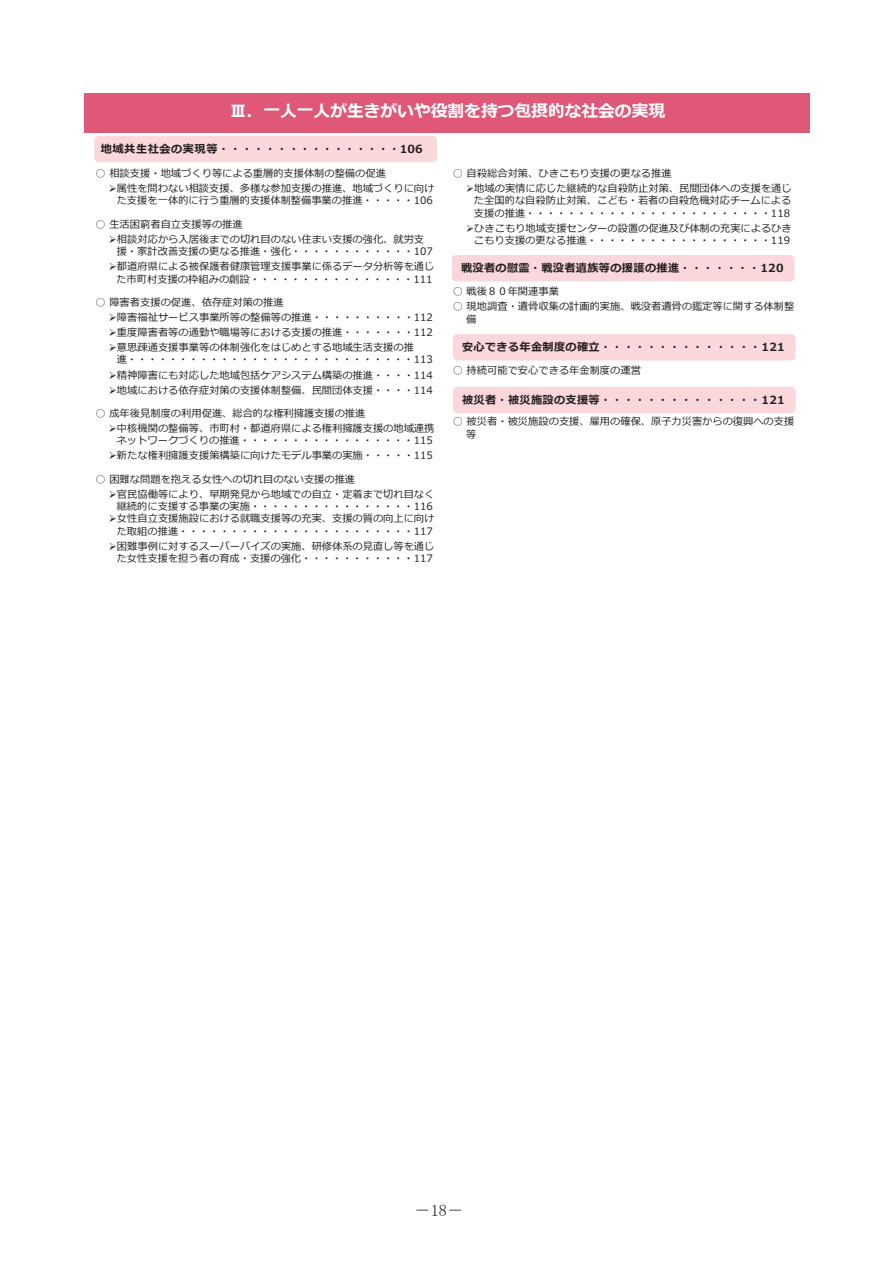
<style>
.page{position:relative;width:893px;height:1263px;background:#fff}
.page>*{position:absolute;margin:0;border:0;box-sizing:border-box;transform-origin:0 0}
.t1{font:700 16.8px "Meiryo";color:#fff}
.t2{font:16.5px "MS Mincho";color:#231f20}
.t3{font:700 11.1px "Meiryo";letter-spacing:.03em;color:#231f20}
.t4{font:700 11.1px "Meiryo";letter-spacing:.05em;color:#231f20}
.t5{font:10.2px/12.3px "Meiryo";color:#231f20;text-align:right}
</style>
<div class="page">
<div style="left:84px;top:94px;width:725px;height:39px;background:#df5877"></div>
<div style="left:94px;top:136px;width:343px;height:26px;background:#fad7da;border-radius:4px"></div>
<div style="left:452px;top:255px;width:342px;height:26px;background:#fad7da;border-radius:4px"></div>
<div style="left:453px;top:334px;width:343px;height:26px;background:#fad7da;border-radius:4px"></div>
<div style="left:453px;top:387px;width:343px;height:26px;background:#fad7da;border-radius:4px"></div>
<p class="t1" style="left:230px;top:100px;width:437px">Ⅲ．一人一人が生きがいや役割を持つ包摂的な社会の実現</p>
<p class="t4" style="left:101px;top:141px;width:323px">地域共生社会の実現等・・・・・・・・・・・・・・・・106</p>
<p class="t5" style="left:96px;top:168px;width:292px">○ 相談支援・地域づくり等による重層的支援体制の整備の促進</p>
<p class="t5" style="left:109px;top:183px;width:327px">➢属性を問わない相談支援、多様な参加支援の推進、地域づくりに向けた支援を一体的に行う重層的支援体制整備事業の推進・・・・・106</p>
<p class="t5" style="left:96px;top:218px;width:149px">○ 生活困窮者自立支援等の推進</p>
<p class="t5" style="left:117px;top:234px;width:318px;text-align:left;text-indent:-8px">➢相談対応から入居後までの切れ目のない住まい支援の強化、就労支援・家計改善支援の更なる推進・強化・・・・・・・・・・・・107</p>
<p class="t5" style="left:109px;top:261px;width:327px;text-align:center">➢都道府県による被保護者健康管理支援事業に係るデータ分析等を通じた市町村支援の枠組みの創設・・・・・・・・・・・・・・・・111</p>
<p class="t5" style="left:96px;top:297px;width:190px">○ 障害者支援の促進、依存症対策の推進</p>
<p class="t5" style="left:109px;top:312px;width:326px">➢障害福祉サービス事業所等の整備等の推進・・・・・・・・・・112</p>
<p class="t5" style="left:109px;top:327px;width:326px">➢重度障害者等の通勤や職場等における支援の推進・・・・・・・112</p>
<p class="t5" style="left:117px;top:342px;width:318px;text-align:left;text-indent:-8px">➢意思疎通支援事業等の体制強化をはじめとする地域生活支援の推<br>進・・・・・・・・・・・・・・・・・・・・・・・・・・・・113</p>
<p class="t5" style="left:109px;top:369px;width:326px">➢精神障害にも対応した地域包括ケアシステム構築の推進・・・・114</p>
<p class="t5" style="left:109px;top:384px;width:326px">➢地域における依存症対策の支援体制整備、民間団体支援・・・・114</p>
<p class="t5" style="left:96px;top:408px;width:271px">○ 成年後見制度の利用促進、総合的な権利擁護支援の推進</p>
<p class="t5" style="left:109px;top:423px;width:327px">➢中核機関の整備等、市町村・都道府県による権利擁護支援の地域連携ネットワークづくりの推進・・・・・・・・・・・・・・・・・115</p>
<p class="t5" style="left:109px;top:450px;width:326px">➢新たな権利擁護支援策構築に向けたモデル事業の実施・・・・・115</p>
<p class="t5" style="left:96px;top:473px;width:261px">○ 困難な問題を抱える女性への切れ目のない支援の推進</p>
<p class="t5" style="left:109px;top:489px;width:327px">➢官民協働等により、早期発見から地域での自立・定着まで切れ目なく継続的に支援する事業の実施・・・・・・・・・・・・・・・・116</p>
<p class="t5" style="left:109px;top:513px;width:327px">➢女性自立支援施設における就職支援等の充実、支援の質の向上に向けた取組の推進・・・・・・・・・・・・・・・・・・・・・・・117</p>
<p class="t5" style="left:109px;top:540px;width:327px">➢困難事例に対するスーパーバイズの実施、研修体系の見直し等を通じた女性支援を担う者の育成・支援の強化・・・・・・・・・・・117</p>
<p class="t5" style="left:453px;top:168px;width:220px">○ 自殺総合対策、ひきこもり支援の更なる推進</p>
<p class="t5" style="left:474px;top:183px;width:319px;text-align:justify;text-indent:-8px">➢地域の実情に応じた継続的な自殺防止対策、民間団体への支援を通じた全国的な自殺防止対策、こども・若者の自殺危機対応チームによる支援の推進・・・・・・・・・・・・・・・・・・・・・・・・118</p>
<p class="t5" style="left:466px;top:222px;width:327px">➢ひきこもり地域支援センターの設置の促進及び体制の充実によるひきこもり支援の更なる推進・・・・・・・・・・・・・・・・・・119</p>
<p class="t3" style="left:461px;top:260px;width:324px">戦没者の慰霊・戦没者遺族等の援護の推進・・・・・・・120</p>
<p class="t5" style="left:453px;top:286px;width:108px">○ 戦後８０年関連事業</p>
<p class="t5" style="left:466px;top:301px;width:330px;text-align:left;text-indent:-13px">○ 現地調査・遺骨収集の計画的実施、戦没者遺骨の鑑定等に関する体制整備</p>
<p class="t3" style="left:462px;top:339px;width:324px">安心できる年金制度の確立・・・・・・・・・・・・・・121</p>
<p class="t5" style="left:453px;top:365px;width:190px">○ 持続可能で安心できる年金制度の運営</p>
<p class="t3" style="left:462px;top:392px;width:324px">被災者・被災施設の支援等・・・・・・・・・・・・・・121</p>
<p class="t5" style="left:466px;top:416px;width:330px;text-align:left;text-indent:-13px">○ 被災者・被災施設の支援、雇用の確保、原子力災害からの復興への支援等</p>
<h2 class="t2" style="left:414px;top:1201px;width:51px">－18－</h2>
</div>
